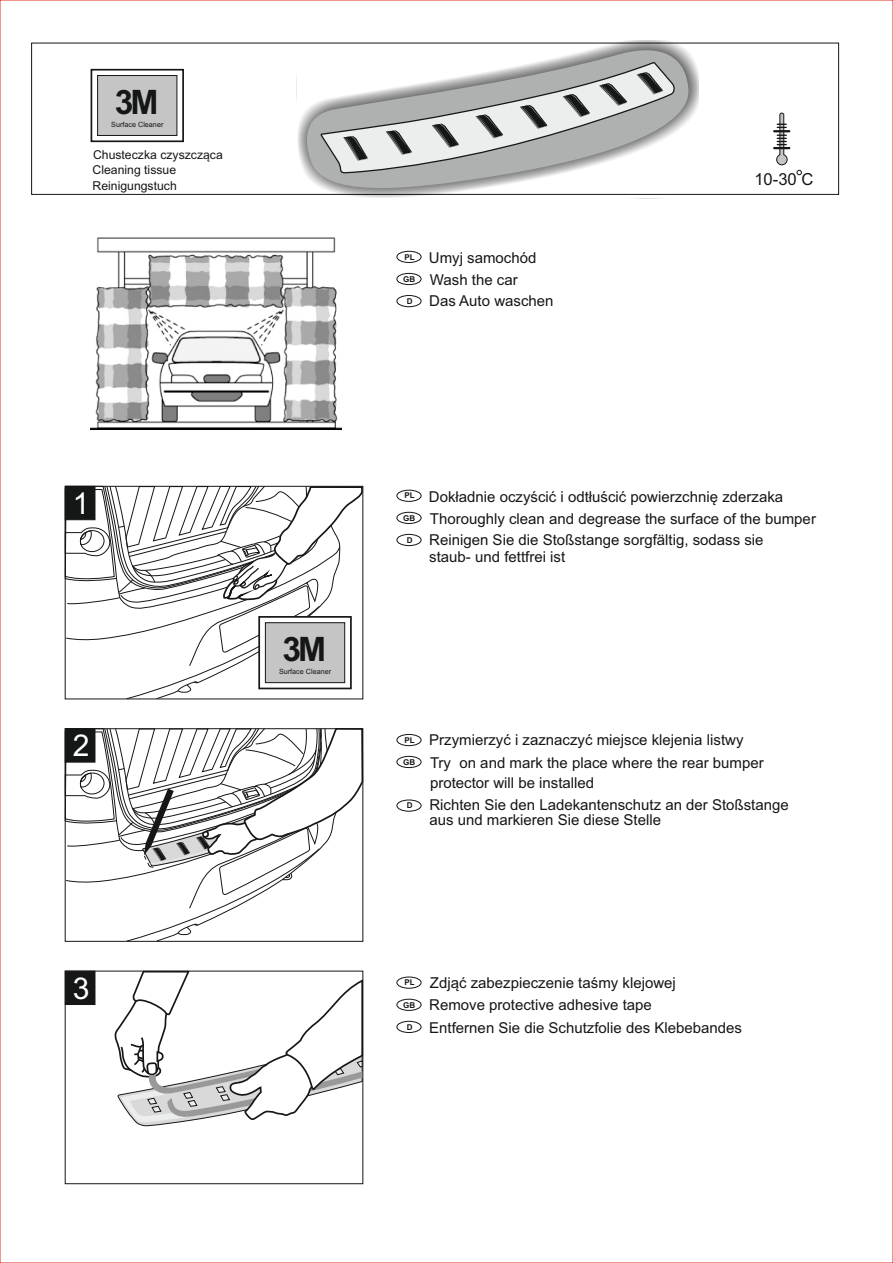
<style>
.page{position:relative;width:893px;height:1263px;background:#fff}
.page>*{position:absolute;margin:0;border:0;box-sizing:border-box;transform-origin:0 0}
.t1{font:700 33.75px "Arial";color:#151616}
.t2{font:30.15px "Arial";color:#fff}
.t3{font:16.65px "Arial";color:#151616}
.t4{font:15px/20.7px "Arial";color:#151616}
.t5{font:12.3px/15.5px "Arial";color:#151616}
.t6{font:700 8.1px "Arial";color:#151616}
.t7{font:7.2px "Arial";color:#151616}
</style>
<div class="page">
<img style="left:90px;top:237px;width:252px;height:193px">
<div style="left:91px;top:69px;width:93px;height:73px;border:2px solid #151616"></div>
<div style="left:97px;top:75px;width:80px;height:61px;background:#c5c5c5"></div>
<svg style="left:65px;top:971px;width:30px;height:34px"></svg>
<div style="left:396px;top:490px;width:25px;height:12px;border:1px solid #151616;border-radius:50%"></div>
<div style="left:396px;top:251px;width:25px;height:12px;border:1px solid #151616;border-radius:50%"></div>
<div style="left:396px;top:512px;width:25px;height:12px;border:1px solid #151616;border-radius:50%"></div>
<div style="left:396px;top:273px;width:25px;height:12px;border:1px solid #151616;border-radius:50%"></div>
<div style="left:396px;top:756px;width:25px;height:12px;border:1px solid #151616;border-radius:50%"></div>
<div style="left:396px;top:999px;width:25px;height:12px;border:1px solid #151616;border-radius:50%"></div>
<div style="left:396px;top:534px;width:25px;height:12px;border:1px solid #151616;border-radius:50%"></div>
<div style="left:396px;top:295px;width:25px;height:12px;border:1px solid #151616;border-radius:50%"></div>
<div style="left:396px;top:799px;width:25px;height:13px;border:1px solid #151616;border-radius:50%"></div>
<div style="left:396px;top:1021px;width:25px;height:12px;border:1px solid #151616;border-radius:50%"></div>
<div style="left:396px;top:734px;width:25px;height:12px;border:1px solid #151616;border-radius:50%"></div>
<div style="left:396px;top:976px;width:25px;height:13px;border:1px solid #151616;border-radius:50%"></div>
<svg style="left:773px;top:113px;width:17px;height:52px"></svg>
<svg style="left:797px;top:170px;width:5px;height:5px"></svg>
<svg style="left:114px;top:970px;width:250px;height:156px"></svg>
<svg style="left:64px;top:485px;width:300px;height:215px"></svg>
<div style="left:297px;top:40px;width:402px;height:158px;background:#151616;opacity:.86"></div>
<svg style="left:302px;top:45px;width:390px;height:151px"></svg>
<svg style="left:321px;top:62px;width:355px;height:112px"></svg>
<svg style="left:64px;top:728px;width:300px;height:214px"></svg>
<h1 class="t1" style="left:115px;top:89px;width:45px">3M</h1>
<p class="t7" style="left:111px;top:122px;width:54px">Surface Cleaner</p>
<p class="t5" style="left:93px;top:163px;width:86px">Cleaning tissue<br>Reinigungstuch</p>
<p class="t5" style="left:93px;top:148px;width:131px">Chusteczka czyszcząca</p>
<p class="t6" style="left:405px;top:254px;width:12px">PL</p>
<p class="t4" style="left:429px;top:249px;width:109px">Umyj samochód</p>
<p class="t6" style="left:403px;top:276px;width:14px">GB</p>
<p class="t4" style="left:430px;top:270px;width:89px">Wash the car</p>
<p class="t6" style="left:407px;top:298px;width:7px">D</p>
<p class="t4" style="left:429px;top:292px;width:126px">Das Auto waschen</p>
<p class="t3" style="left:754px;top:172px;width:61px">10-30 C</p>
<h2 class="t2" style="left:73px;top:492px;width:18px">1</h2>
<p class="t6" style="left:405px;top:492px;width:12px">PL</p>
<p class="t6" style="left:403px;top:515px;width:14px">GB</p>
<p class="t4" style="left:429px;top:487px;width:356px">Dokładnie oczyścić i odtłuścić powierzchnię zderzaka</p>
<p class="t4" style="left:430px;top:509px;width:388px">Thoroughly clean and degrease the surface of the bumper</p>
<p class="t6" style="left:407px;top:537px;width:7px">D</p>
<p class="t4" style="left:429px;top:533px;width:336px;line-height:16.5px">Reinigen Sie die Stoßstange sorgfältig, sodass sie staub- und fettfrei ist</p>
<h1 class="t1" style="left:283px;top:636px;width:45px">3M</h1>
<p class="t7" style="left:279px;top:669px;width:54px">Surface Cleaner</p>
<h2 class="t2" style="left:73px;top:734px;width:18px">2</h2>
<p class="t6" style="left:405px;top:737px;width:12px">PL</p>
<p class="t6" style="left:403px;top:759px;width:14px">GB</p>
<p class="t4" style="left:429px;top:731px;width:316px">Przymierzyć i zaznaczyć miejsce klejenia listwy</p>
<p class="t4" style="left:430px;top:753px;width:335px">Try on and mark the place where the rear bumper protector will be installed</p>
<p class="t6" style="left:407px;top:802px;width:7px">D</p>
<p class="t4" style="left:429px;top:798px;width:361px;line-height:15.1px">Richten Sie den Ladekantenschutz an der Stoßstange aus und markieren Sie diese Stelle</p>
<h2 class="t2" style="left:73px;top:977px;width:18px">3</h2>
<p class="t6" style="left:405px;top:979px;width:12px">PL</p>
<p class="t6" style="left:403px;top:1002px;width:14px">GB</p>
<p class="t4" style="left:430px;top:974px;width:247px">Zdjąć zabezpieczenie taśmy klejowej</p>
<p class="t4" style="left:429px;top:996px;width:224px">Remove protective adhesive tape</p>
<p class="t6" style="left:407px;top:1024px;width:7px">D</p>
<p class="t4" style="left:429px;top:1019px;width:314px">Entfernen Sie die Schutzfolie des Klebebandes</p>
</div>
